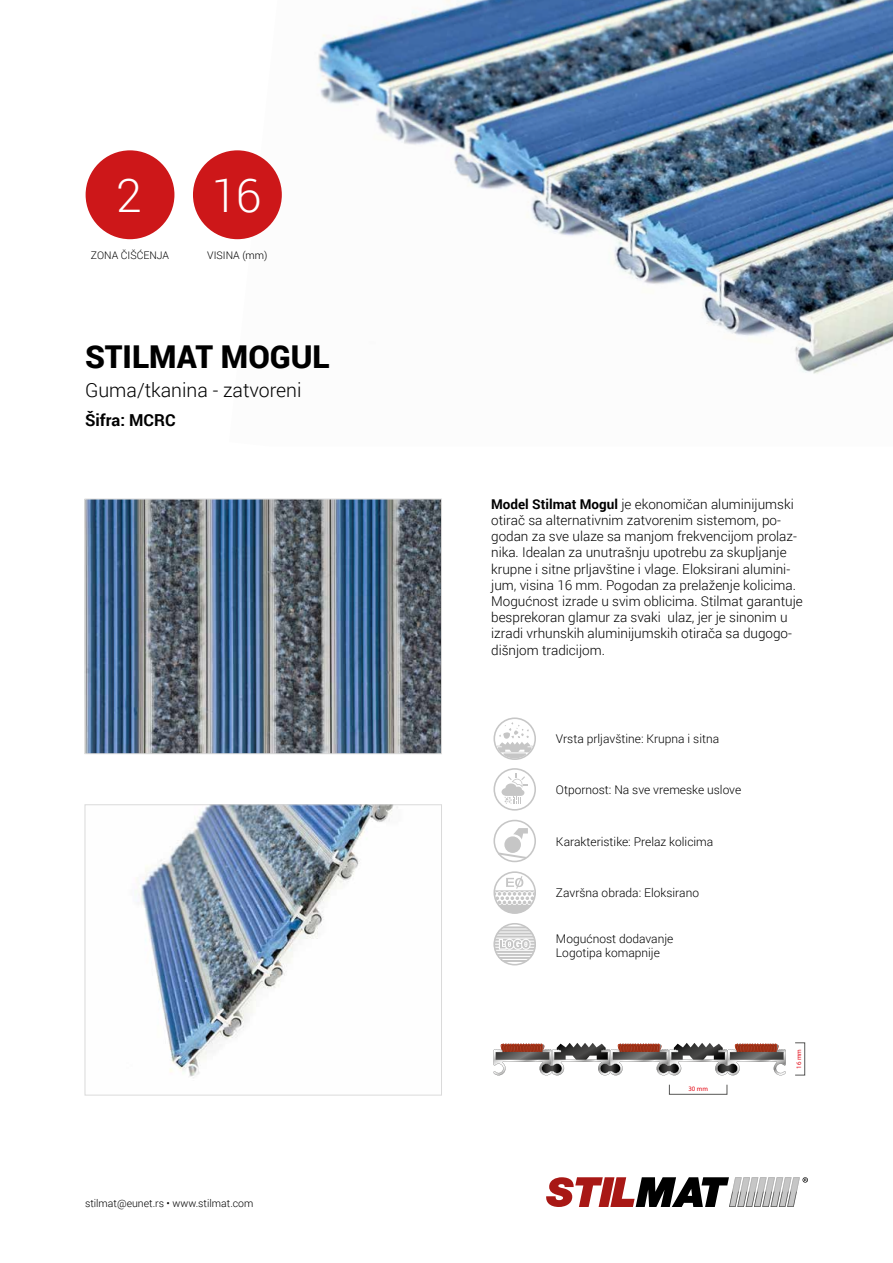
<style>
.page{position:relative;width:893px;height:1263px;background:#fff}
.page>*{position:absolute;margin:0;border:0;box-sizing:border-box;transform-origin:0 0}
.t1{font:300 46.5px "Roboto";color:#fff}
.t2{font:900 31.5px "Roboto";color:#000}
.t3{font:300 19.5px "Roboto";color:#000}
.t4{font:700 16.5px "Roboto";color:#000}
.t5{font:300 13.5px/16.2px "Roboto";color:#000}
.t6{font:300 12px/14.4px "Roboto";color:#000}
.t7{font:300 10.5px "Roboto";color:#000}
.t8{font:6.75px "Myriad Pro";color:#e30613}
.s1{font-weight:700}
</style>
<div class="page">
<svg style="left:546px;top:1177px;width:262px;height:30px"></svg>
<img style="left:229px;top:0;width:664px;height:374px">
<img style="left:87px;top:501px;width:353px;height:251px">
<div style="left:85px;top:499px;width:357px;height:255px;border:1px solid #dadada"></div>
<img style="left:136px;top:806px;width:257px;height:271px">
<div style="left:85px;top:804px;width:357px;height:291px;border:1px solid #dadada"></div>
<div style="left:795px;top:1042px;width:10px;height:33px;border:1px solid #575756"></div>
<svg style="left:493px;top:1043px;width:293px;height:32px"></svg>
<svg style="left:493px;top:768px;width:43px;height:43px"></svg>
<svg style="left:493px;top:717px;width:43px;height:43px"></svg>
<svg style="left:493px;top:820px;width:43px;height:42px"></svg>
<svg style="left:493px;top:871px;width:43px;height:43px"></svg>
<svg style="left:493px;top:923px;width:43px;height:42px"></svg>
<div style="left:86px;top:150px;width:88px;height:89px;background:#cd1719;border-radius:50%"></div>
<div style="left:193px;top:150px;width:89px;height:89px;background:#cd1719;border-radius:50%"></div>
<h1 class="t1" style="left:116px;top:163px;width:27px">2</h1>
<h1 class="t1" style="left:212px;top:163px;width:51px">16</h1>
<p class="t7" style="left:91px;top:248px;width:80px">ZONA ČIŠĆENJA</p>
<p class="t7" style="left:207px;top:248px;width:62px">VISINA (mm)</p>
<h2 class="t2" style="left:85px;top:334px;width:246px">STILMAT MOGUL</h2>
<h3 class="t3" style="left:85px;top:377px;width:218px">Guma/tkanina - zatvoreni</h3>
<p class="t4" style="left:85px;top:409px;width:92px">Šifra: MCRC</p>
<p class="t7" style="left:85px;top:1196px;width:170px">stilmat@eunet.rs • www.stilmat.com</p>
<p class="t5" style="left:491px;top:495px;width:313px"><span class="s1">Model Stilmat Mogul</span> je ekonomičan aluminijumski otirač sa alternativnim zatvorenim sistemom, po&shy;godan za sve ulaze sa manjom frekvencijom prolaz&shy;nika. Idealan za unutrašnju upotrebu za skupljanje krupne i sitne prljavštine i vlage. Eloksirani alumini&shy;jum, visina 16 mm. Pogodan za prelaženje kolicima.<br>Mogućnost izrade u svim oblicima. Stilmat garantuje besprekoran glamur za svaki ulaz, jer je sinonim u izradi vrhunskih aluminijumskih otirača sa dugogo&shy;dišnjom tradicijom.</p>
<p class="t6" style="left:556px;top:731px;width:165px">Vrsta prljavštine: Krupna i sitna</p>
<p class="t6" style="left:556px;top:782px;width:187px">Otpornost: Na sve vremeske uslove</p>
<p class="t6" style="left:556px;top:834px;width:159px">Karakteristike: Prelaz kolicima</p>
<p class="t6" style="left:556px;top:885px;width:145px">Završna obrada: Eloksirano</p>
<p class="t6" style="left:556px;top:931px;width:119px">Mogućnost dodavanje<br>Logotipa komapnije</p>
<p class="t8" style="left:688px;top:1084px;width:21px">30 mm</p>
<p class="t8" style="left:795px;top:1069px;width:21px;rotate:-90deg">16 mm</p>
</div>
